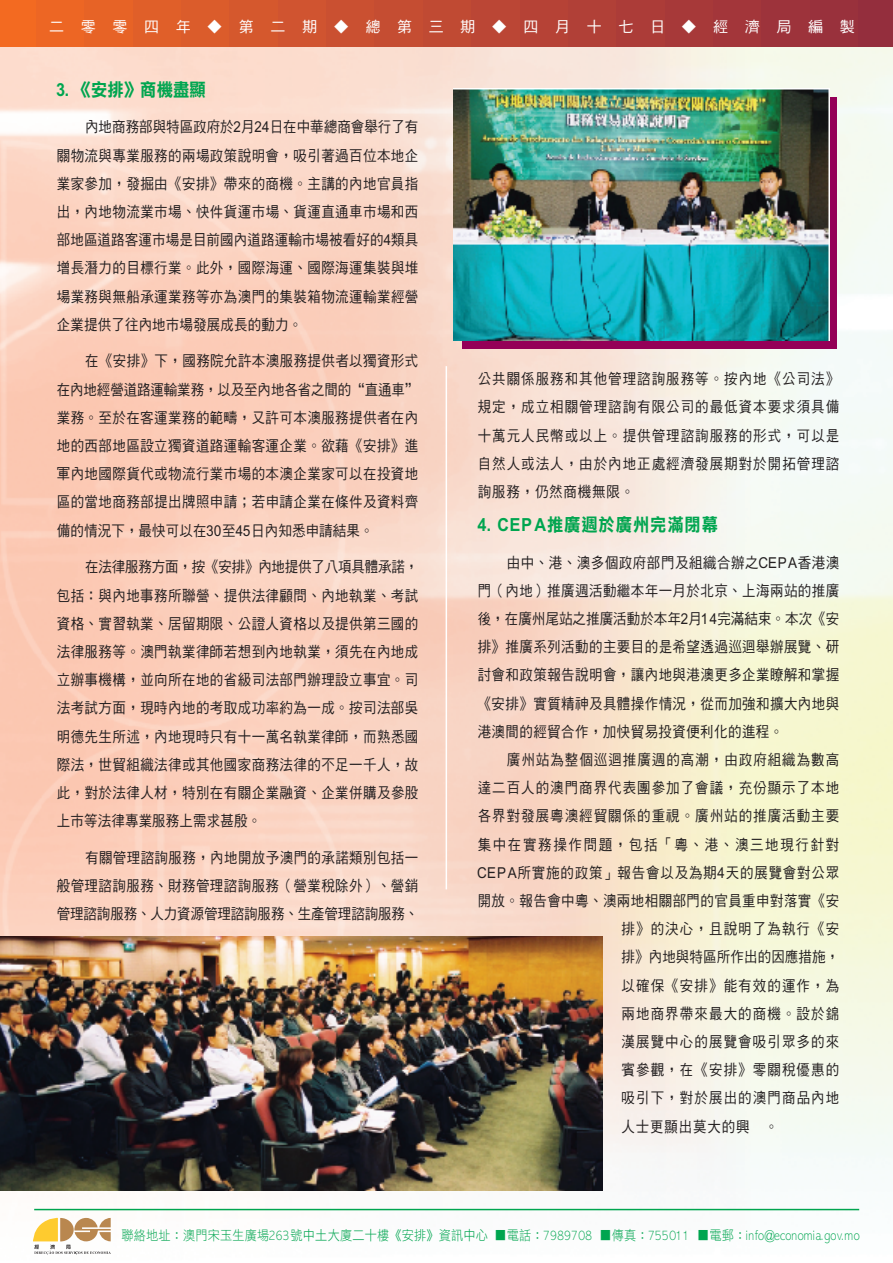
<style>
.page{position:relative;width:893px;height:1263px;background:#fff}
.page>*{position:absolute;margin:0;border:0;box-sizing:border-box;transform-origin:0 0}
.t1{font:18px "DF Li Hei Bd HK BF";letter-spacing:.06em;color:#00a54f;scale:.9 1}
.t2{font:15px/28.2px "DF Hei Md HK BF";letter-spacing:.03em;color:#231f20;text-align:justify;scale:.9 1}
.t3{font:15px "DF Hei Md HK BF";letter-spacing:.08em;color:#231f20;scale:.9 1}
.t4{font:15px "DF Hei Md HK BF";letter-spacing:.075em;color:#231f20;scale:.9 1}
.t5{font:15px "DF Hei Md HK BF";letter-spacing:.055em;color:#231f20;scale:.9 1}
.t6{font:15px "DF Hei Md HK BF";letter-spacing:1.105em;color:#fff}
.t7{font:15px "DF Hei Md HK BF";letter-spacing:.12em;color:#231f20;scale:.9 1}
.t8{font:15px "DF Hei Md HK BF";letter-spacing:.01em;color:#231f20;scale:.9 1}
.t9{font:15px "DF Hei Md HK BF";letter-spacing:.06em;color:#231f20;scale:.9 1}
.t10{font:13.5px "DF Li Hei Lt HK BF";letter-spacing:.015em;color:#00a54f;scale:.9 1}
</style>
<div class="page">
<img style="left:0;top:47px;width:892px;height:1164px">
<hr style="left:34px;top:1209px;width:825px;height:1px;background:#00a54f">
<img style="left:0;top:936px;width:602px;height:255px">
<svg style="left:33px;top:1217px;width:78px;height:38px"></svg>
<div style="left:857px;top:0;width:35px;height:47px;background:#942e3d"></div>
<div style="left:809px;top:0;width:48px;height:47px;background:#99313c"></div>
<div style="left:761px;top:0;width:48px;height:47px;background:#9d333b"></div>
<div style="left:712px;top:0;width:49px;height:47px;background:#a3363a"></div>
<div style="left:664px;top:0;width:48px;height:47px;background:#a73939"></div>
<div style="left:616px;top:0;width:48px;height:47px;background:#ac3c38"></div>
<div style="left:567px;top:0;width:49px;height:47px;background:#b14037"></div>
<div style="left:519px;top:0;width:48px;height:47px;background:#b64236"></div>
<div style="left:471px;top:0;width:48px;height:47px;background:#bb4635"></div>
<div style="left:422px;top:0;width:49px;height:47px;background:#c04a33"></div>
<div style="left:374px;top:0;width:48px;height:47px;background:#c54d32"></div>
<div style="left:326px;top:0;width:48px;height:47px;background:#ca5031"></div>
<div style="left:277px;top:0;width:49px;height:47px;background:#d05430"></div>
<div style="left:229px;top:0;width:48px;height:47px;background:#d5582d"></div>
<div style="left:181px;top:0;width:48px;height:47px;background:#db5c2b"></div>
<div style="left:132px;top:0;width:49px;height:47px;background:#e05f29"></div>
<div style="left:84px;top:0;width:48px;height:47px;background:#e76326"></div>
<div style="left:36px;top:0;width:48px;height:47px;background:#ed6624"></div>
<div style="left:0;top:0;width:36px;height:47px;background:#f36a21"></div>
<div style="left:462px;top:97px;width:374px;height:252px;background:#940057"></div>
<img style="left:453px;top:88px;width:377px;height:252px">
<hr style="left:445px;top:366px;width:2px;height:523px;background:#fff">
<p class="t6" style="left:49px;top:19px;width:807px">二零零四年◆第二期◆總第三期◆四月十七日◆經濟局編製</p>
<p class="t1" style="left:57px;top:80px;width:167px">3. 《安排》商機盡顯</p>
<p class="t2" style="left:57px;top:113px;width:403px;text-indent:28px">內地商務部與特區政府於2月24日在中華總商會舉行了有關物流與專業服務的兩場政策說明會，吸引著過百位本地企業家參加，發掘由《安排》帶來的商機。主講的內地官員指出，內地物流業市場、快件貨運市場、貨運直通車市場和西部地區道路客運市場是目前國內道路運輸市場被看好的4類具增長潛力的目標行業。此外，國際海運、國際海運集裝與堆場業務與無船承運業務等亦為澳門的集裝箱物流運輸業經營企業提供了往內地市場發展成長的動力。</p>
<p class="t2" style="left:57px;top:347px;width:403px;text-indent:28px">在《安排》下，國務院允許本澳服務提供者以獨資形式在內地經營道路運輸業務，以及至內地各省之間的“直通車”業務。至於在客運業務的範疇，又許可本澳服務提供者在內地的西部地區設立獨資道路運輸客運企業。欲藉《安排》進軍內地國際貨代或物流行業市場的本澳企業家可以在投資地區的當地商務部提出牌照申請；若申請企業在條件及資料齊備的情況下，最快可以在30至45日內知悉申請結果。</p>
<p class="t2" style="left:57px;top:553px;width:403px;text-indent:28px">在法律服務方面，按《安排》內地提供了八項具體承諾，包括：與內地事務所聯營、提供法律顧問、內地執業、考試資格、實習執業、居留期限、公證人資格以及提供第三國的法律服務等。澳門執業律師若想到內地執業，須先在內地成立辦事機構，並向所在地的省級司法部門辦理設立事宜。司法考試方面，現時內地的考取成功率約為一成。按司法部吳明德先生所述，內地現時只有十一萬名執業律師，而熟悉國際法，世貿組織法律或其他國家商務法律的不足一千人，故此，對於法律人材，特別在有關企業融資、企業併購及參股上市等法律專業服務上需求甚殷。</p>
<p class="t2" style="left:57px;top:844px;width:403px;text-indent:28px">有關管理諮詢服務，內地開放予澳門的承諾類別包括一般管理諮詢服務、財務管理諮詢服務（營業稅除外）、營銷管理諮詢服務、人力資源管理諮詢服務、生產管理諮詢服務、</p>
<p class="t2" style="left:477px;top:365px;width:403px">公共關係服務和其他管理諮詢服務等。按內地《公司法》規定，成立相關管理諮詢有限公司的最低資本要求須具備十萬元人民幣或以上。提供管理諮詢服務的形式，可以是自然人或法人，由於內地正處經濟發展期對於開拓管理諮詢服務，仍然商機無限。</p>
<p class="t1" style="left:477px;top:515px;width:268px">4. CEPA推廣週於廣州完滿閉幕</p>
<p class="t2" style="left:477px;top:549px;width:403px;text-indent:29px">由中、港、澳多個政府部門及組織合辦之CEPA香港澳門（內地）推廣週活動繼本年一月於北京、上海兩站的推廣後，在廣州尾站之推廣活動於本年2月14完滿結束。本次《安排》推廣系列活動的主要目的是希望透過巡迴舉辦展覽、研討會和政策報告說明會，讓內地與港澳更多企業瞭解和掌握《安排》實質精神及具體操作情況，從而加強和擴大內地與港澳間的經貿合作，加快貿易投資便利化的進程。</p>
<p class="t4" style="left:507px;top:752px;width:371px">廣州站為整個巡迴推廣週的高潮，由政府組織為數高</p>
<p class="t4" style="left:477px;top:780px;width:403px">達二百人的澳門商界代表團參加了會議，充份顯示了本地</p>
<p class="t4" style="left:477px;top:808px;width:403px">各界對發展粵澳經貿關係的重視。廣州站的推廣活動主要</p>
<p class="t7" style="left:477px;top:837px;width:403px">集中在實務操作問題，包括「粵、港、澳三地現行針對</p>
<p class="t5" style="left:477px;top:865px;width:403px">CEPA所實施的政策」報告會以及為期4天的展覽會對公眾</p>
<p class="t2" style="left:477px;top:887px;width:403px">開放。報告會中粵、澳兩地相關部門的官員重申對落實《安</p>
<p class="t3" style="left:621px;top:921px;width:243px">排》的決心，且說明了為執行《安</p>
<p class="t8" style="left:621px;top:949px;width:243px">排》內地與特區所作出的因應措施，</p>
<p class="t3" style="left:621px;top:978px;width:243px">以確保《安排》能有效的運作，為</p>
<p class="t3" style="left:621px;top:1006px;width:243px">兩地商界帶來最大的商機。設於錦</p>
<p class="t3" style="left:621px;top:1034px;width:243px">漢展覽中心的展覽會吸引眾多的來</p>
<p class="t3" style="left:621px;top:1062px;width:243px">賓參觀，在《安排》零關稅優惠的</p>
<p class="t3" style="left:621px;top:1090px;width:243px">吸引下，對於展出的澳門商品內地</p>
<p class="t9" style="left:621px;top:1119px;width:175px">人士更顯出莫大的興 。</p>
<p class="t10" style="left:121px;top:1228px;width:822px">聯絡地址：澳門宋玉生廣場263號中土大廈二十樓《安排》資訊中心 ■電話：7989708 ■傳真：755011 ■電郵：info@economia.gov.mo</p>
</div>
